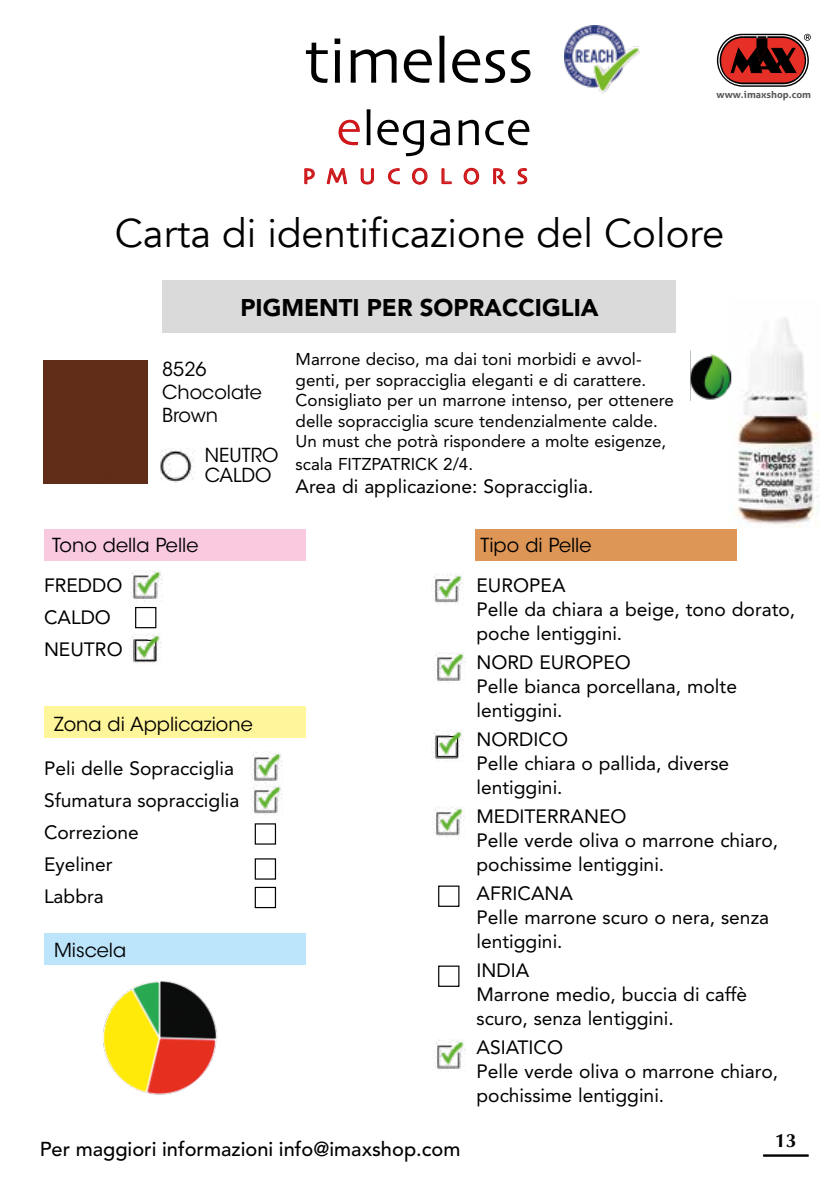
<style>
.page{position:relative;width:840px;height:1191px;background:#fff}
.page>*{position:absolute;margin:0;border:0;box-sizing:border-box;transform-origin:0 0}
.t1{font:65.6px "Skia Regular 1 1";letter-spacing:-.02em;color:#000}
.t2{font:50px "Skia Regular 1 1";color:#000}
.t3{font:40px "Avenir";color:#000}
.t4{font:900 24px "Avenir LT Std";color:#000}
.t5{font:22.4px "Skia Regular 1 1";letter-spacing:.5em;color:#cd171a}
.t6{font:500 20px "Avenir LT Std";color:#000}
.t7{font:19.2px/24px "Avenir LT Std";color:#000}
.t8{font:19.2px/23px "ITC Avant Garde Std";color:#000}
.t9{font:700 19.2px "Optima";color:#000}
.t10{font:17px/20.4px "Avenir LT Std";color:#000}
.t11{font:700 9.6px "Aller";color:#575756;scale:1.05 1}
.s1{color:#cd171a}
</style>
<div class="page">
<img style="left:564px;top:26px;width:76px;height:68px">
<svg style="left:716px;top:34px;width:92px;height:53px"></svg>
<svg style="left:717px;top:35px;width:90px;height:50px"></svg>
<svg style="left:719px;top:36px;width:87px;height:48px"></svg>
<svg style="left:720px;top:34px;width:90px;height:48px;background:#8e3733"></svg>
<div style="left:162px;top:280px;width:513px;height:52px;background:#dadada"></div>
<svg style="left:304px;top:168px;width:11px;height:17px"></svg>
<svg style="left:326px;top:168px;width:22px;height:17px"></svg>
<svg style="left:360px;top:168px;width:14px;height:17px"></svg>
<svg style="left:388px;top:168px;width:12px;height:17px"></svg>
<svg style="left:412px;top:167px;width:16px;height:18px"></svg>
<svg style="left:441px;top:168px;width:11px;height:17px"></svg>
<svg style="left:463px;top:167px;width:16px;height:18px"></svg>
<svg style="left:493px;top:168px;width:13px;height:17px"></svg>
<svg style="left:517px;top:168px;width:11px;height:17px"></svg>
<hr style="left:762px;top:1154px;width:46px;height:2px;background:#000">
<div style="left:44px;top:933px;width:262px;height:32px;background:#bce4fa"></div>
<div style="left:44px;top:706px;width:262px;height:32px;background:#fff69b"></div>
<div style="left:44px;top:529px;width:262px;height:32px;background:#f8c9df"></div>
<img style="left:250px;top:752px;width:32px;height:64px">
<div style="left:254px;top:823px;width:22px;height:21px;border:1px solid #000"></div>
<div style="left:254px;top:887px;width:22px;height:21px;border:1px solid #000"></div>
<img style="left:132px;top:570px;width:30px;height:32px">
<div style="left:135px;top:607px;width:21px;height:21px;border:1px solid #000"></div>
<img style="left:160px;top:448px;width:35px;height:35px">
<img style="left:436px;top:1039px;width:29px;height:33px">
<img style="left:432px;top:806px;width:32px;height:32px">
<div style="left:43px;top:361px;width:105px;height:123px;background:#5f2d18"></div>
<img style="left:736px;top:318px;width:83px;height:209px">
<div style="left:475px;top:529px;width:261px;height:32px;background:#de9656"></div>
<img style="left:690px;top:350px;width:42px;height:50px">
<img style="left:102px;top:982px;width:116px;height:113px">
<img style="left:436px;top:652px;width:29px;height:32px">
<img style="left:431px;top:573px;width:32px;height:32px">
<div style="left:438px;top:885px;width:21px;height:22px;border:1px solid #000"></div>
<div style="left:438px;top:965px;width:21px;height:22px;border:1px solid #000"></div>
<div style="left:254px;top:858px;width:22px;height:21px;border:1px solid #000"></div>
<img style="left:434px;top:730px;width:29px;height:32px">
<img style="left:129px;top:633px;width:32px;height:32px">
<h1 class="t1" style="left:304px;top:22px;width:231px">timeless</h1>
<h2 class="t2" style="left:336px;top:99px;width:196px"><span class="s1">e</span>legance</h2>
<p class="t5" style="left:302px;top:163px;width:227px">PMUCOLORS</p>
<p class="t11" style="left:716px;top:89px;width:91px">www.imaxshop.com</p>
<h3 class="t3" style="left:115px;top:210px;width:610px">Carta di identificazione del Colore</h3>
<p class="t4" style="left:240px;top:293px;width:359px">PIGMENTI PER SOPRACCIGLIA</p>
<p class="t8" style="left:162px;top:357px;width:101px">8526<br>Chocolate<br>Brown</p>
<p class="t8" style="left:205px;top:445px;width:75px;line-height:20px">NEUTRO<br>CALDO</p>
<p class="t10" style="left:295px;top:349px;width:380px">Marrone deciso, ma dai toni morbidi e avvol&shy;genti, per sopracciglia eleganti e di carattere.<br>Consigliato per un marrone intenso, per ottenere delle sopracciglia scure tendenzialmente calde.<br>Un must che potrà rispondere a molte esigenze,</p>
<p class="t10" style="left:295px;top:454px;width:179px">scala FITZPATRICK 2/4.</p>
<p class="t7" style="left:295px;top:474px;width:299px">Area di applicazione: Sopracciglia.</p>
<p class="t8" style="left:52px;top:533px;width:147px">Tono della Pelle</p>
<p class="t8" style="left:480px;top:533px;width:112px">Tipo di Pelle</p>
<p class="t7" style="left:44px;top:570px;width:80px;line-height:32px">FREDDO<br>CALDO<br>NEUTRO</p>
<p class="t8" style="left:54px;top:713px;width:200px">Zona di Applicazione</p>
<p class="t7" style="left:44px;top:753px;width:197px;line-height:32px">Peli delle Sopracciglia<br>Sfumatura sopracciglia<br>Correzione<br>Eyeliner<br>Labbra</p>
<p class="t8" style="left:54px;top:938px;width:74px">Miscela</p>
<p class="t6" style="left:40px;top:1137px;width:422px">Per maggiori informazioni info@imaxshop.com</p>
<p class="t7" style="left:476px;top:573px;width:320px">EUROPEA<br>Pelle da chiara a beige, tono dorato, poche lentiggini.</p>
<p class="t7" style="left:476px;top:650px;width:262px">NORD EUROPEO<br>Pelle bianca porcellana, molte lentiggini.</p>
<p class="t7" style="left:476px;top:727px;width:254px">NORDICO<br>Pelle chiara o pallida, diverse lentiggini.</p>
<p class="t7" style="left:476px;top:804px;width:303px">MEDITERRANEO<br>Pelle verde oliva o marrone chiaro, pochissime lentiggini.</p>
<p class="t7" style="left:476px;top:881px;width:294px">AFRICANA<br>Pelle marrone scuro o nera, senza lentiggini.</p>
<p class="t7" style="left:476px;top:958px;width:272px">INDIA<br>Marrone medio, buccia di caffè scuro, senza lentiggini.</p>
<p class="t7" style="left:476px;top:1035px;width:303px">ASIATICO<br>Pelle verde oliva o marrone chiaro, pochissime lentiggini.</p>
<p class="t9" style="left:774px;top:1129px;width:23px">13</p>
</div>
